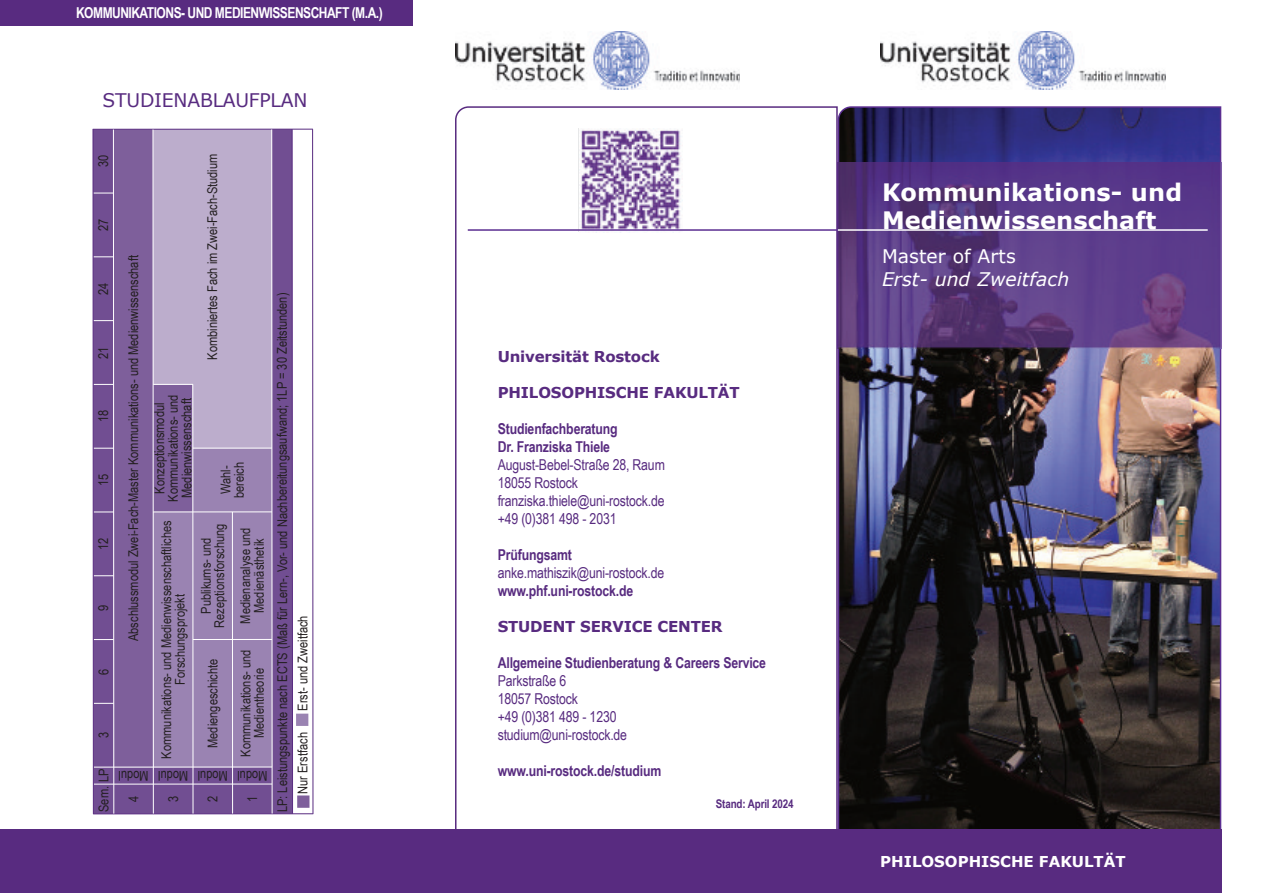
<style>
.page{position:relative;width:1263px;height:893px;background:#fff}
.page>*{position:absolute;margin:0;border:0;box-sizing:border-box;transform-origin:0 0}
.t1{font:700 24px/28.8px "Verdana";letter-spacing:.005em;color:#fff}
.t2{font:italic 18.75px "Verdana";letter-spacing:.005em;color:#fff}
.t3{font:18.75px "Verdana";letter-spacing:-.01em;color:#582b80}
.t4{font:18.75px "Verdana";letter-spacing:.005em;color:#fff}
.t5{font:15px/18px "Arial Narrow";letter-spacing:-.01em;color:#582b80}
.t6{font:700 15px/18px "Arial Narrow";letter-spacing:-.01em;color:#582b80}
.t7{font:700 15px "Verdana";letter-spacing:-.01em;color:#582b80}
.t8{font:700 15px "Arial Narrow";letter-spacing:-.035em;color:#fff}
.t9{font:700 15px "Verdana";color:#fff}
.t10{font:13.5px/13.5px "Arial Narrow";color:#231f20;text-align:center}
.t11{font:700 12px "Arial Narrow";letter-spacing:-.01em;color:#582b80}
</style>
<div class="page">
<svg style="left:455px;top:106px;width:382px;height:723px"></svg>
<img style="left:579px;top:129px;width:103px;height:103px">
<img style="left:837px;top:106px;width:385px;height:735px">
<div style="left:0;top:829px;width:1221px;height:64px;background:#582b80"></div>
<img style="left:455px;top:32px;width:285px;height:58px">
<img style="left:880px;top:32px;width:285px;height:58px">
<img style="left:838px;top:163px;width:384px;height:186px">
<hr style="left:838px;top:229px;width:370px;height:2px;background:#fff">
<div style="left:0;top:0;width:412px;height:26px;background:#582b80"></div>
<hr style="left:468px;top:229px;width:370px;height:2px;background:#5b2e91">
<div style="left:94px;top:130px;width:198px;height:683px;background:#714e92"></div>
<div style="left:114px;top:130px;width:39px;height:637px;background:#7e5f9b"></div>
<svg style="left:154px;top:130px;width:117px;height:637px;background:#a895bd"></svg>
<hr style="left:94px;top:784px;width:178px;height:1px;background:#fff">
<hr style="left:94px;top:767px;width:178px;height:1px;background:#fff">
<svg style="left:94px;top:703px;width:19px;height:1px"></svg>
<svg style="left:94px;top:639px;width:19px;height:1px"></svg>
<svg style="left:94px;top:575px;width:19px;height:1px"></svg>
<svg style="left:94px;top:512px;width:19px;height:1px"></svg>
<svg style="left:94px;top:448px;width:19px;height:1px"></svg>
<svg style="left:94px;top:384px;width:19px;height:1px"></svg>
<svg style="left:94px;top:320px;width:19px;height:1px"></svg>
<svg style="left:94px;top:257px;width:19px;height:1px"></svg>
<svg style="left:94px;top:193px;width:19px;height:1px"></svg>
<hr style="left:153px;top:512px;width:119px;height:1px;background:#fff">
<hr style="left:153px;top:384px;width:40px;height:1px;background:#fff">
<hr style="left:193px;top:639px;width:79px;height:1px;background:#fff">
<hr style="left:193px;top:448px;width:79px;height:1px;background:#fff">
<hr style="left:93px;top:813px;width:220px;height:1px;background:#582b80">
<hr style="left:93px;top:129px;width:220px;height:1px;background:#582b80">
<hr style="left:113px;top:130px;width:1px;height:684px;background:#fff">
<hr style="left:153px;top:130px;width:1px;height:684px;background:#fff">
<hr style="left:192px;top:384px;width:1px;height:429px;background:#fff">
<hr style="left:232px;top:512px;width:1px;height:301px;background:#fff">
<hr style="left:271px;top:129px;width:1px;height:684px;background:#fff">
<hr style="left:93px;top:129px;width:1px;height:685px;background:#582b80">
<hr style="left:292px;top:129px;width:1px;height:685px;background:#582b80">
<hr style="left:312px;top:129px;width:1px;height:685px;background:#582b80">
<div style="left:297px;top:795px;width:12px;height:13px;background:#7e5f9b"></div>
<div style="left:296px;top:714px;width:12px;height:12px;background:#9a83b2"></div>
<p class="t8" style="left:76px;top:7px;width:308px">KOMMUNIKATIONS- UND MEDIENWISSENSCHAFT (M.A.)</p>
<h2 class="t3" style="left:103px;top:92px;width:206px">STUDIENABLAUFPLAN</h2>
<p class="t10" style="left:98px;top:167px;width:14px;rotate:-90deg">30</p>
<p class="t10" style="left:98px;top:231px;width:14px;rotate:-90deg">27</p>
<p class="t10" style="left:98px;top:295px;width:14px;rotate:-90deg">24</p>
<p class="t10" style="left:98px;top:359px;width:14px;rotate:-90deg">21</p>
<p class="t10" style="left:98px;top:422px;width:14px;rotate:-90deg">18</p>
<p class="t10" style="left:98px;top:486px;width:14px;rotate:-90deg">15</p>
<p class="t10" style="left:98px;top:550px;width:14px;rotate:-90deg">12</p>
<p class="t10" style="left:98px;top:611px;width:8px;rotate:-90deg">9</p>
<p class="t10" style="left:98px;top:674px;width:8px;rotate:-90deg">6</p>
<p class="t10" style="left:98px;top:738px;width:8px;rotate:-90deg">3</p>
<p class="t10" style="left:98px;top:812px;width:45px;rotate:-90deg">Sem. LP</p>
<p class="t10" style="left:128px;top:641px;width:387px;rotate:-90deg">Abschlussmodul Zwei-Fach-Master Kommunikations- und Medienwissenschaft</p>
<p class="t10" style="left:207px;top:360px;width:208px;rotate:-90deg">Kombiniertes Fach im Zwei-Fach-Studium</p>
<p class="t10" style="left:154px;top:502px;width:109px;rotate:-90deg">Konzeptionsmodul<br>Kommunikations- und<br>Medienwissenschaft</p>
<p class="t10" style="left:161px;top:759px;width:240px;rotate:-90deg">Kommunikations- und Medienwissenschaftliches<br>Forschungsprojekt</p>
<p class="t10" style="left:220px;top:498px;width:38px;text-align:left;rotate:-90deg">Wahl&shy;bereich</p>
<p class="t10" style="left:200px;top:628px;width:106px;rotate:-90deg">Publikums- und<br>Rezeptionsforschung</p>
<p class="t10" style="left:207px;top:748px;width:91px;rotate:-90deg">Mediengeschichte</p>
<p class="t10" style="left:240px;top:624px;width:98px;rotate:-90deg">Medienanalyse und<br>Medienästhetik</p>
<p class="t10" style="left:240px;top:757px;width:109px;rotate:-90deg">Kommunikations- und<br>Medientheorie</p>
<p class="t10" style="left:149px;top:781px;width:32px;rotate:180deg">Modul</p>
<p class="t10" style="left:128px;top:802px;width:8px;rotate:-90deg">4</p>
<p class="t10" style="left:188px;top:781px;width:32px;rotate:180deg">Modul</p>
<p class="t10" style="left:168px;top:802px;width:8px;rotate:-90deg">3</p>
<p class="t10" style="left:228px;top:781px;width:32px;rotate:180deg">Modul</p>
<p class="t10" style="left:207px;top:802px;width:8px;rotate:-90deg">2</p>
<p class="t10" style="left:267px;top:781px;width:32px;rotate:180deg">Modul</p>
<p class="t10" style="left:247px;top:802px;width:8px;rotate:-90deg">1</p>
<p class="t10" style="left:273px;top:794px;width:503px;line-height:20.5px;text-align:left;text-indent:-18px;rotate:-90deg">LP: Leistungspunkte nach ECTS (Maß für Lern-, Vor- und Nachbereitungsaufwand; 1LP = 30 Zeitstunden)<br>Nur Erstfach</p>
<p class="t10" style="left:297px;top:711px;width:97px;rotate:-90deg">Erst- und Zweitfach</p>
<p class="t7" style="left:498px;top:350px;width:163px">Universität Rostock</p>
<p class="t7" style="left:498px;top:386px;width:243px">PHILOSOPHISCHE FAKULTÄT</p>
<p class="t6" style="left:498px;top:421px;width:122px">Studienfachberatung<br>Dr. Franziska Thiele</p>
<p class="t5" style="left:498px;top:457px;width:169px">August-Bebel-Straße 28, Raum<br>18055 Rostock franziska.thiele@uni-rostock.de +49 (0)381 498 - 2031</p>
<p class="t6" style="left:498px;top:547px;width:76px">Prüfungsamt</p>
<p class="t5" style="left:498px;top:565px;width:168px">anke.mathiszik@uni-rostock.de</p>
<p class="t6" style="left:498px;top:583px;width:137px">www.phf.uni-rostock.de</p>
<p class="t7" style="left:498px;top:620px;width:226px">STUDENT SERVICE CENTER</p>
<p class="t6" style="left:498px;top:655px;width:270px">Allgemeine Studienberatung &amp; Careers Service</p>
<p class="t5" style="left:498px;top:673px;width:131px">Parkstraße 6<br>18057 Rostock<br>+49 (0)381 489 - 1230 studium@uni-rostock.de</p>
<p class="t6" style="left:498px;top:763px;width:165px">www.uni-rostock.de/studium</p>
<p class="t11" style="left:716px;top:800px;width:79px">Stand: April 2024</p>
<h1 class="t1" style="left:882px;top:179px;width:302px">Kommunikations- und<br>Medienwissenschaft</h1>
<h2 class="t4" style="left:882px;top:249px;width:135px">Master of Arts</h2>
<h2 class="t2" style="left:882px;top:271px;width:189px">Erst- und Zweitfach</h2>
<p class="t9" style="left:880px;top:855px;width:247px">PHILOSOPHISCHE FAKULTÄT</p>
</div>
